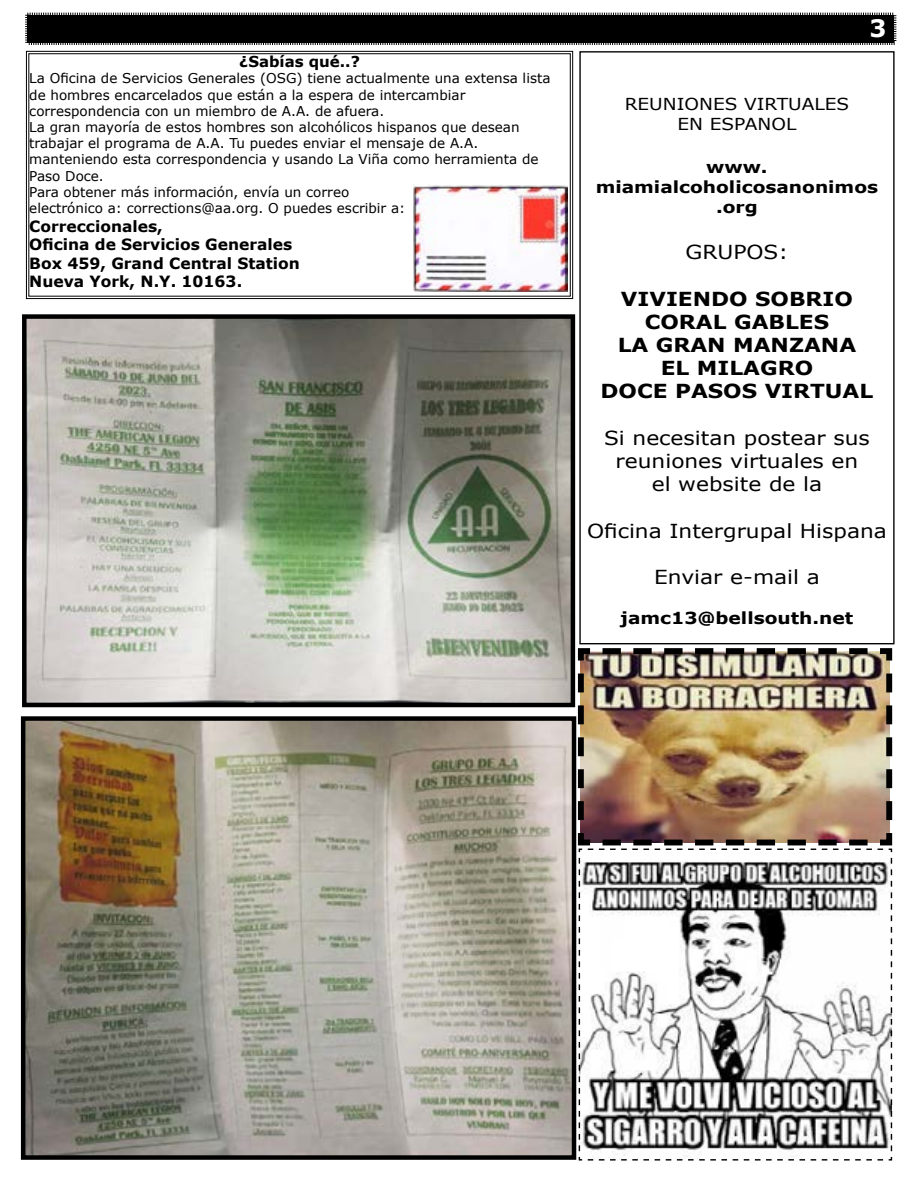
<style>
.page{position:relative;width:918px;height:1188px;background:#fff}
.page>*{position:absolute;margin:0;border:0;box-sizing:border-box;transform-origin:0 0}
.t1{font:700 24px "Verdana";color:#fff}
.t2{font:19.35px/23.2px "Verdana";color:#000;text-align:center;scale:1.12 1}
.t3{font:700 19.35px/23.2px "Verdana";color:#000;text-align:center;scale:1.12 1}
.t4{font:700 16.5px/20px "Verdana";color:#000;text-align:center;scale:1.12 1}
.t5{font:16.5px/19.8px "Verdana";color:#000;text-align:center;scale:1.12 1}
.t6{font:700 15.45px/18.6px "Verdana";color:#000}
.t7{font:700 15px "Verdana";color:#000}
.t8{font:13.5px/16.2px "Verdana";color:#000}
</style>
<div class="page">
<svg style="left:25px;top:12px;width:872px;height:33px;background:#181818"></svg>
<svg style="left:26px;top:51px;width:547px;height:248px"></svg>
<div style="left:29px;top:53px;width:542px;height:243px;border:1px solid #000"></div>
<img style="left:413px;top:185px;width:155px;height:106px">
<img style="left:26px;top:721px;width:545px;height:434px">
<div style="left:21px;top:716px;width:555px;height:444px;border:4px solid #000"></div>
<img style="left:27px;top:319px;width:543px;height:383px">
<div style="left:22px;top:314px;width:553px;height:393px;border:4px solid #000"></div>
<svg style="left:578px;top:848px;width:315px;height:313px"></svg>
<svg style="left:585px;top:848px;width:298px;height:2px"></svg>
<img style="left:575px;top:645px;width:318px;height:203px">
<p class="t7" style="left:239px;top:52px;width:122px">¿Sabías qué..?</p>
<p class="t8" style="left:29px;top:71px;width:523px">La Oficina de Servicios Generales (OSG) tiene actualmente una extensa lista de hombres encarcelados que están a la espera de intercambiar correspondencia con un miembro de A.A. de afuera.<br>La gran mayoría de estos hombres son alcohólicos hispanos que desean trabajar el programa de A.A. Tu puedes enviar el mensaje de A.A. manteniendo esta correspondencia y usando La Viña como herramienta de Paso Doce.<br>Para obtener más información, envía un correo<br>electrónico a: corrections@aa.org. O puedes escribir a:</p>
<p class="t6" style="left:29px;top:217px;width:272px">Correccionales,<br>Oficina de Servicios Generales<br>Box 459, Grand Central Station<br>Nueva York, N.Y. 10163.</p>
<h1 class="t1" style="left:869px;top:13px;width:19px">3</h1>
<p class="t5" style="left:625px;top:95px;width:202px">REUNIONES VIRTUALES<br>EN ESPANOL</p>
<p class="t4" style="left:596px;top:157px;width:254px">www. miamialcoholicosanonimos .org</p>
<h2 class="t2" style="left:686px;top:241px;width:93px">GRUPOS:</h2>
<h2 class="t3" style="left:601px;top:287px;width:245px">VIVIENDO SOBRIO<br>CORAL GABLES<br>LA GRAN MANZANA<br>EL MILAGRO<br>DOCE PASOS VIRTUAL</h2>
<h2 class="t2" style="left:604px;top:426px;width:239px">Si necesitan postear sus reuniones virtuales en el website de la</h2>
<h2 class="t2" style="left:587px;top:519px;width:269px">Oficina Intergrupal Hispana</h2>
<h2 class="t2" style="left:654px;top:566px;width:149px">Enviar e-mail a</h2>
<p class="t4" style="left:620px;top:608px;width:209px">jamc13@bellsouth.net</p>
</div>
